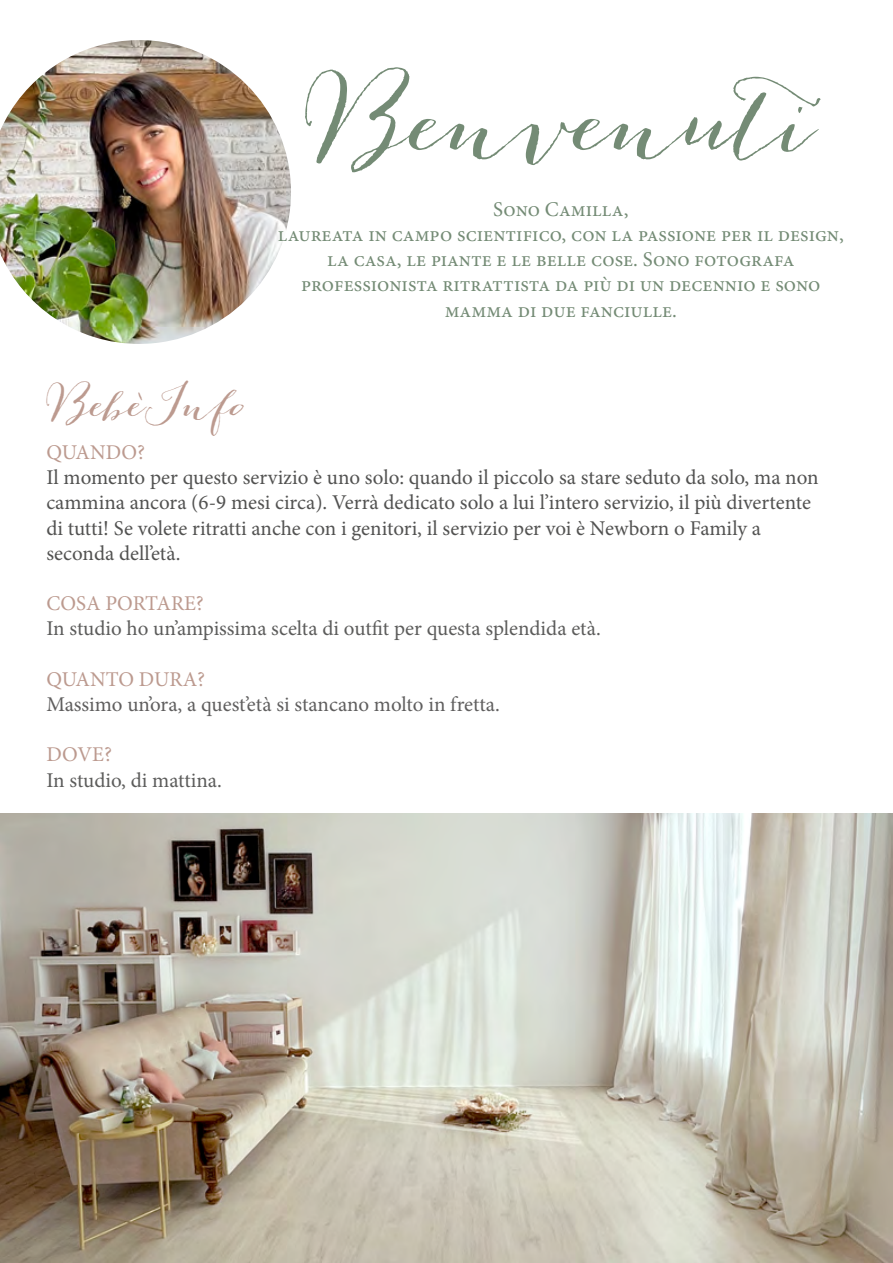
<style>
.page{position:relative;width:893px;height:1263px;background:#fff}
.page>*{position:absolute;margin:0;border:0;box-sizing:border-box;transform-origin:0 0}
.t1{font:85.5px "Bombshell Pro";color:#748b75}
.t2{font:36px "Bombshell Pro";color:#bc9a8f}
.t3{font:21px/25.2px "Minion Pro";color:#525251}
.t4{font:21px/25.2px "Minion Pro";color:#748b75;text-align:center}
.t5{font:21px "Minion Pro";color:#5c5c5b}
.t6{font:21px "Minion Pro";color:#5f5e5e}
.t7{font:21px "Minion Pro";color:#bc9a8f}
</style>
<div class="page">
<img style="left:0;top:814px;width:892px;height:449px">
<img style="left:0;top:40px;width:291px;height:304px">
<h2 class="t2" style="left:46px;top:380px;width:203px">BebèInfo</h2>
<h1 class="t1" style="left:305px;top:66px;width:513px">Benvenuti</h1>
<p class="t4" style="left:278px;top:197px;width:568px">Sono Camilla,<br>laureata in campo scientifico, con la passione per il design, la casa, le piante e le belle cose. Sono fotografa professionista ritrattista da più di un decennio e sono mamma di due fanciulle.</p>
<p class="t7" style="left:46px;top:438px;width:100px">QUANDO?</p>
<p class="t3" style="left:46px;top:465px;width:774px">Il momento per questo servizio è uno solo: quando il piccolo sa stare seduto da solo, ma non cammina ancora (6-9 mesi circa). Verrà dedicato solo a lui l’intero servizio, il più divertente di tutti! Se volete ritratti anche con i genitori, il servizio per voi è Newborn o Family a seconda dell’età.</p>
<p class="t7" style="left:46px;top:589px;width:159px">COSA PORTARE?</p>
<p class="t5" style="left:46px;top:615px;width:556px">In studio ho un’ampissima scelta di outfit per questa splendida età.</p>
<p class="t7" style="left:46px;top:665px;width:160px">QUANTO DURA?</p>
<p class="t6" style="left:46px;top:690px;width:455px">Massimo un’ora, a quest’età si stancano molto in fretta.</p>
<p class="t7" style="left:46px;top:741px;width:67px">DOVE?</p>
<p class="t5" style="left:46px;top:766px;width:177px">In studio, di mattina.</p>
</div>
